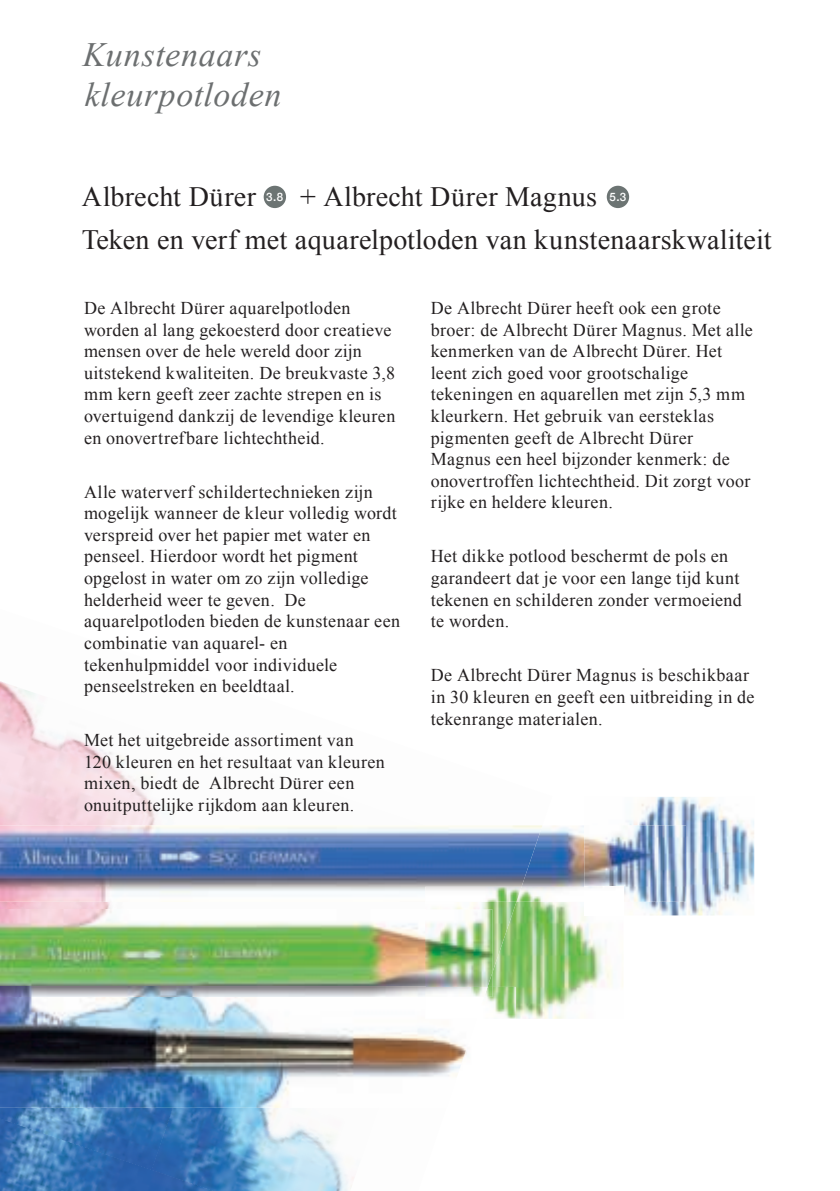
<style>
.page{position:relative;width:840px;height:1191px;background:#fff}
.page>*{position:absolute;margin:0;border:0;box-sizing:border-box;transform-origin:0 0}
.t1{font:italic 34px/40.8px "Times New Roman";letter-spacing:.02em;color:#6c6f70}
.t2{font:28px/43.2px "Times New Roman";letter-spacing:.01em;color:#231f20}
.t3{font:18px/21.6px "Times New Roman";letter-spacing:.02em;color:#231f20}
.t4{font:500 11.6px "Helvetica Neue";color:#fff}
</style>
<div class="page">
<img style="left:0;top:681px;width:425px;height:315px">
<img style="left:173px;top:1107px;width:181px;height:84px">
<img style="left:0;top:1118px;width:214px;height:73px">
<img style="left:29px;top:901px;width:215px;height:8px">
<img style="left:0;top:1107px;width:173px;height:63px">
<img style="left:0;top:901px;width:29px;height:8px">
<div style="left:263px;top:186px;width:23px;height:22px;background:#6c7473;border-radius:50%"></div>
<div style="left:606px;top:186px;width:22px;height:22px;background:#6c7473;border-radius:50%"></div>
<img style="left:626px;top:797px;width:127px;height:118px">
<img style="left:542px;top:825px;width:42px;height:61px">
<img style="left:0;top:825px;width:542px;height:76px">
<img style="left:584px;top:825px;width:101px;height:76px">
<img style="left:492px;top:901px;width:131px;height:117px">
<img style="left:433px;top:901px;width:83px;height:71px">
<img style="left:584px;top:901px;width:39px;height:14px">
<img style="left:521px;top:886px;width:102px;height:15px">
<img style="left:425px;top:886px;width:96px;height:15px">
<img style="left:425px;top:909px;width:67px;height:78px">
<img style="left:0;top:996px;width:467px;height:111px">
<img style="left:486px;top:987px;width:29px;height:31px">
<img style="left:425px;top:996px;width:54px;height:22px">
<svg style="left:487px;top:987px;width:5px;height:9px"></svg>
<img style="left:425px;top:987px;width:62px;height:9px">
<h1 class="t1" style="left:83px;top:37px;width:200px">Kunstenaars kleurpotloden</h1>
<h2 class="t2" style="left:82px;top:178px;width:175px">Albrecht Dürer</h2>
<h2 class="t2" style="left:82px;top:178px;width:691px;text-indent:218px">+ Albrecht Dürer Magnus<br>Teken en verf met aquarelpotloden van kunstenaarskwaliteit</h2>
<p class="t4" style="left:266px;top:190px;width:18px">3.8</p>
<p class="t4" style="left:609px;top:190px;width:18px">5.3</p>
<p class="t3" style="left:84px;top:299px;width:313px">De Albrecht Dürer aquarelpotloden worden al lang gekoesterd door creatieve mensen over de hele wereld door zijn uitstekend kwaliteiten. De breukvaste 3,8 mm kern geeft zeer zachte strepen en is overtuigend dankzij de levendige kleuren en onovertrefbare lichtechtheid.</p>
<p class="t3" style="left:84px;top:482px;width:317px">Alle waterverf schildertechnieken zijn mogelijk wanneer de kleur volledig wordt verspreid over het papier met water en penseel. Hierdoor wordt het pigment opgelost in water om zo zijn volledige helderheid weer te geven. De aquarelpotloden bieden de kunstenaar een combinatie van aquarel- en tekenhulpmiddel voor individuele penseelstreken en beeldtaal.</p>
<p class="t3" style="left:84px;top:731px;width:302px">Met het uitgebreide assortiment van 120 kleuren en het resultaat van kleuren mixen, biedt de Albrecht Dürer een onuitputtelijke rijkdom aan kleuren.</p>
<p class="t3" style="left:430px;top:299px;width:323px">De Albrecht Dürer heeft ook een grote broer: de Albrecht Dürer Magnus. Met alle kenmerken van de Albrecht Dürer. Het leent zich goed voor grootschalige tekeningen en aquarellen met zijn 5,3 mm kleurkern. Het gebruik van eersteklas pigmenten geeft de Albrecht Dürer Magnus een heel bijzonder kenmerk: de onovertroffen lichtechtheid. Dit zorgt voor rijke en heldere kleuren.</p>
<p class="t3" style="left:430px;top:547px;width:312px">Het dikke potlood beschermt de pols en garandeert dat je voor een lange tijd kunt tekenen en schilderen zonder vermoeiend te worden.</p>
<p class="t3" style="left:430px;top:666px;width:325px">De Albrecht Dürer Magnus is beschikbaar in 30 kleuren en geeft een uitbreiding in de tekenrange materialen.</p>
</div>
